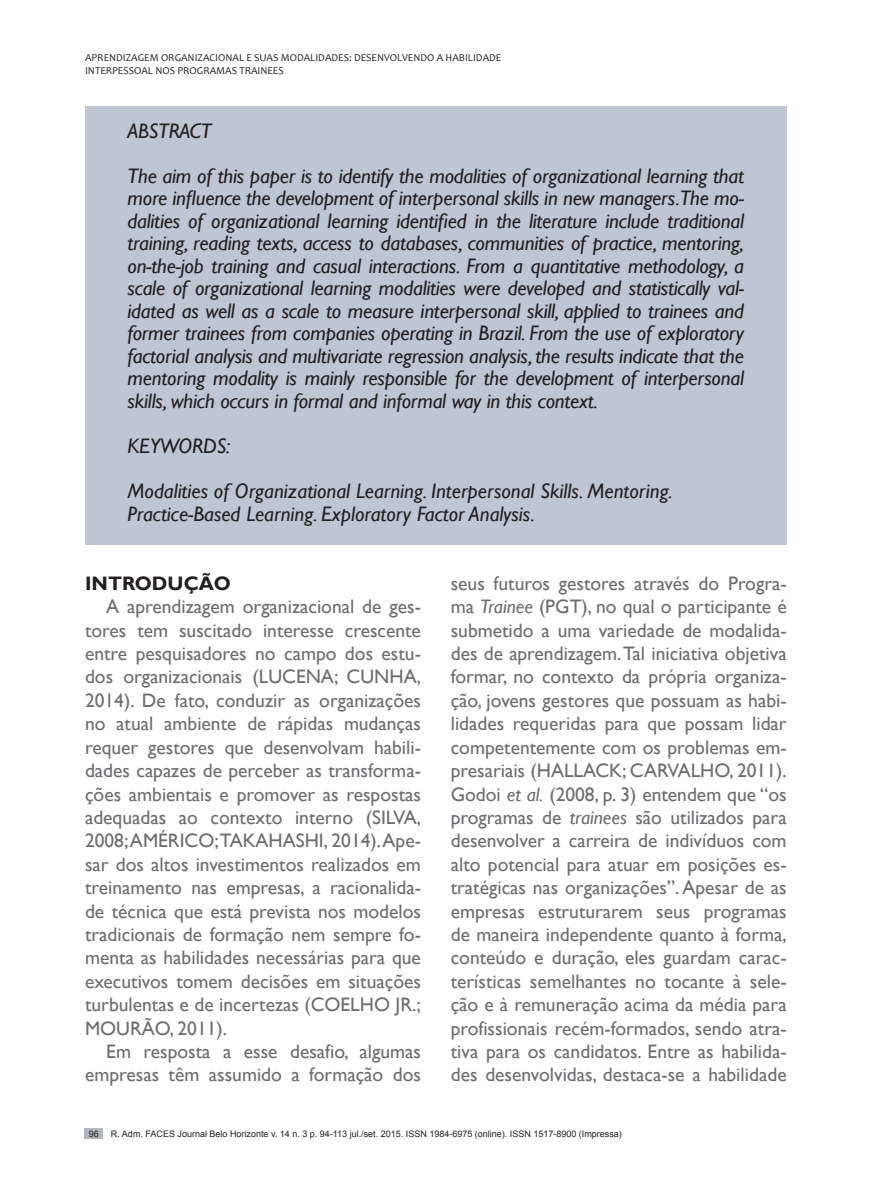
<style>
.page{position:relative;width:893px;height:1191px;background:#fff}
.page>*{position:absolute;margin:0;border:0;box-sizing:border-box;transform-origin:0 0}
._0_-_TEXTO_ABSTRACT{font:italic 21px/22.5px "Gill Sans";color:#231f20;text-align:justify}
.t1{font:19.5px/23.4px "Gill Sans";color:#6c6d70;text-align:justify}
._0_-_INTERTIT_-_TEXT{font:700 19.5px "Gill Sans";color:#231f20}
.t2{font:10.5px/12.6px "Candara";color:#231f20}
.t3{font:9px "Arial";color:#231f20}
.s1{font-style:italic}
</style>
<div class="page">
<div style="left:84px;top:1128px;width:19px;height:10px;background:#b4b6be"></div>
<div style="left:85px;top:106px;width:702px;height:438px;background:#bfc5d1"></div>
<p class="t2" style="left:85px;top:51px;width:418px">APRENDIZAGEM ORGANIZACIONAL E SUAS MODALIDADES: DESENVOLVENDO A HABILIDADE<br>INTERPESSOAL NOS PROGRAMAS TRAINEES</p>
<p class="_0_-_TEXTO_ABSTRACT" style="left:128px;top:120px;width:86px">ABSTRACT</p>
<p class="_0_-_TEXTO_ABSTRACT" style="left:128px;top:165px;width:618px">The aim of this paper is to identify the modalities of organizational learning that more influence the development of interpersonal skills in new managers.The mo&shy;dalities of organizational learning identified in the literature include traditional training, reading texts, access to databases, communities of practice, mentoring, on-the-job training and casual interactions. From a quantitative methodology, a scale of organizational learning modalities were developed and statistically val&shy;idated as well as a scale to measure interpersonal skill, applied to trainees and former trainees from companies operating in Brazil. From the use of exploratory factorial analysis and multivariate regression analysis, the results indicate that the mentoring modality is mainly responsible for the development of interpersonal skills, which occurs in formal and informal way in this context.</p>
<p class="_0_-_TEXTO_ABSTRACT" style="left:128px;top:435px;width:104px">KEYWORDS:</p>
<p class="_0_-_TEXTO_ABSTRACT" style="left:128px;top:480px;width:547px">Modalities of Organizational Learning. Interpersonal Skills. Mentoring.<br>Practice-Based Learning. Exploratory Factor Analysis.</p>
<p class="_0_-_INTERTIT_-_TEXT" style="left:85px;top:571px;width:147px">INTRODUÇÃO</p>
<p class="t1" style="left:85px;top:595px;width:337px;text-indent:21px">A aprendizagem organizacional de ges&shy;tores tem suscitado interesse crescente entre pesquisadores no campo dos estu&shy;dos organizacionais (LUCENA; CUNHA, 2014). De fato, conduzir as organizações no atual ambiente de rápidas mudanças requer gestores que desenvolvam habili&shy;dades capazes de perceber as transforma&shy;ções ambientais e promover as respostas adequadas ao contexto interno (SILVA, 2008; AMÉRICO;TAKAHASHI, 2014). Ape&shy;sar dos altos investimentos realizados em treinamento nas empresas, a racionalida&shy;de técnica que está prevista nos modelos tradicionais de formação nem sempre fo&shy;menta as habilidades necessárias para que executivos tomem decisões em situações turbulentas e de incertezas (COELHO JR.; MOURÃO, 2011).</p>
<p class="t1" style="left:85px;top:1040px;width:337px;text-align:right">Em resposta a esse desafio, algumas empresas têm assumido a formação dos</p>
<p class="t1" style="left:451px;top:572px;width:337px">seus futuros gestores através do Progra&shy;ma <span class="s1">Trainee</span> (PGT), no qual o participante é submetido a uma variedade de modalida&shy;des de aprendizagem. Tal iniciativa objetiva formar, no contexto da própria organiza&shy;ção, jovens gestores que possuam as habi&shy;lidades requeridas para que possam lidar competentemente com os problemas em&shy;presariais (HALLACK; CARVALHO, 2011).<br>Godoi <span class="s1">et al.</span> (2008, p. 3) entendem que “os programas de <span class="s1">trainees</span> são utilizados para desenvolver a carreira de indivíduos com alto potencial para atuar em posições es&shy;tratégicas nas organizações”. Apesar de as empresas estruturarem seus programas de maneira independente quanto à forma, conteúdo e duração, eles guardam carac&shy;terísticas semelhantes no tocante à sele&shy;ção e à remuneração acima da média para profissionais recém-formados, sendo atra&shy;tiva para os candidatos. Entre as habilida&shy;des desenvolvidas, destaca-se a habilidade</p>
<p class="t3" style="left:89px;top:1127px;width:12px">96</p>
<p class="t3" style="left:111px;top:1127px;width:512px">R. Adm. FACES Journal Belo Horizonte v. 14 n. 3 p. 94-113 jul./set. 2015. ISSN 1984-6975 (online). ISSN 1517-8900 (Impressa)</p>
</div>
